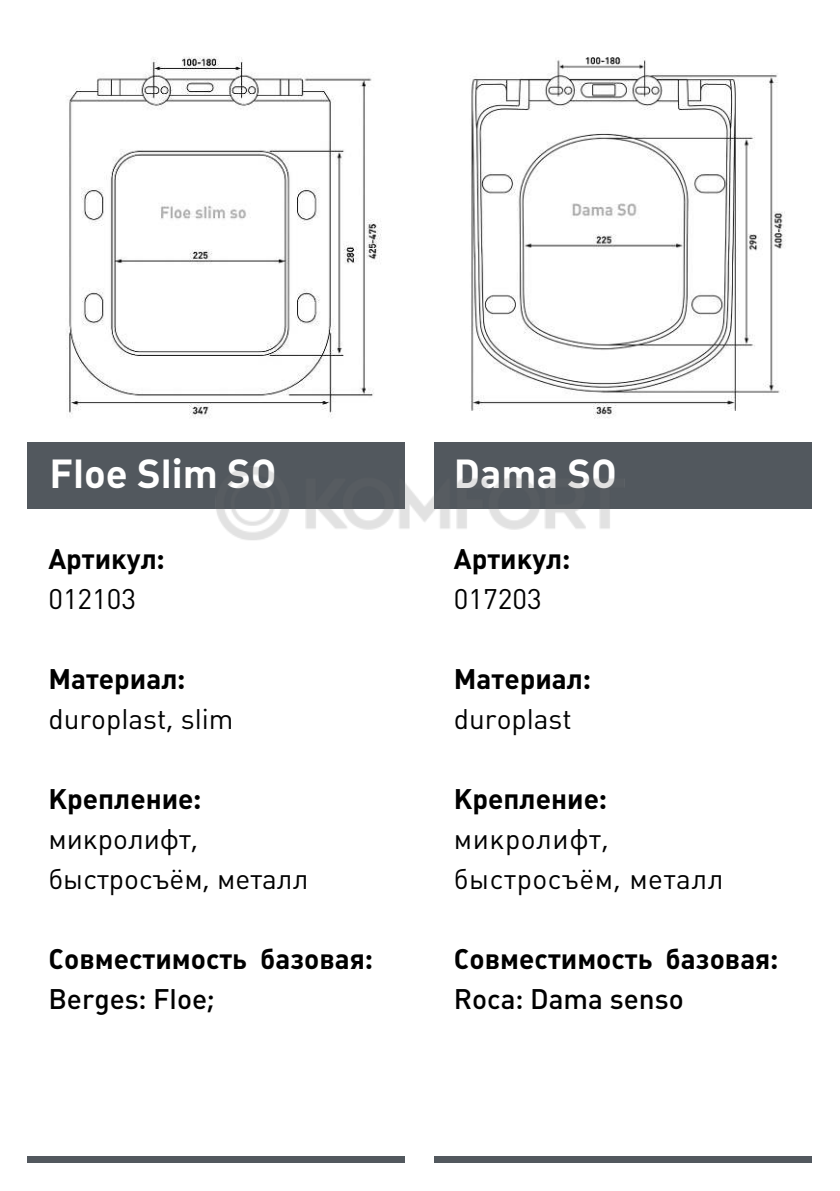
<style>
.page{position:relative;width:840px;height:1191px;background:#fff}
.page>*{position:absolute;margin:0;border:0;box-sizing:border-box;transform-origin:0 0}
.t1{font:700 40px "Plumb C";color:#fff}
.t2{font:700 28px "Plumb C";color:#000}
.t3{font:28px/40px "Plumb C";color:#000}
.t4{font:28px/40px "Plumb C";letter-spacing:.02em;color:#000}
.t5{font:28px "Plumb Medium C";color:#000}
</style>
<div class="page">
<div style="left:27px;top:1156px;width:377px;height:6px;background:#52585e"></div>
<div style="left:27px;top:442px;width:377px;height:67px;background:#52585e"></div>
<img style="left:66px;top:57px;width:316px;height:361px">
<div style="left:433px;top:442px;width:377px;height:67px;background:#52585e"></div>
<div style="left:433px;top:1156px;width:377px;height:6px;background:#52585e"></div>
<img style="left:471px;top:57px;width:315px;height:362px">
<img style="left:216px;top:457px;width:394px;height:83px">
<h1 class="t1" style="left:49px;top:451px;width:228px">Floe Slim SO</h1>
<p class="t2" style="left:48px;top:542px;width:118px">Артикул:</p>
<p class="t3" style="left:48px;top:579px;width:89px">012103</p>
<p class="t2" style="left:48px;top:662px;width:138px">Материал:</p>
<p class="t3" style="left:48px;top:699px;width:186px">duroplast, slim</p>
<p class="t2" style="left:48px;top:782px;width:154px">Крепление:</p>
<p class="t3" style="left:48px;top:819px;width:261px">микролифт, быстросъём, металл</p>
<p class="t2" style="left:48px;top:942px;width:326px">Совместимость базовая:</p>
<p class="t5" style="left:48px;top:982px;width:168px">Berges: Floe;</p>
<h1 class="t1" style="left:453px;top:451px;width:164px">Dama SO</h1>
<p class="t2" style="left:453px;top:542px;width:118px">Артикул:</p>
<p class="t3" style="left:453px;top:579px;width:89px">017203</p>
<p class="t2" style="left:453px;top:662px;width:138px">Материал:</p>
<p class="t3" style="left:453px;top:699px;width:119px">duroplast</p>
<p class="t2" style="left:453px;top:782px;width:154px">Крепление:</p>
<p class="t4" style="left:453px;top:819px;width:271px">микролифт, быстросъём, металл</p>
<p class="t2" style="left:453px;top:942px;width:326px">Совместимость базовая:</p>
<p class="t5" style="left:453px;top:982px;width:231px">Roca: Dama senso</p>
</div>
